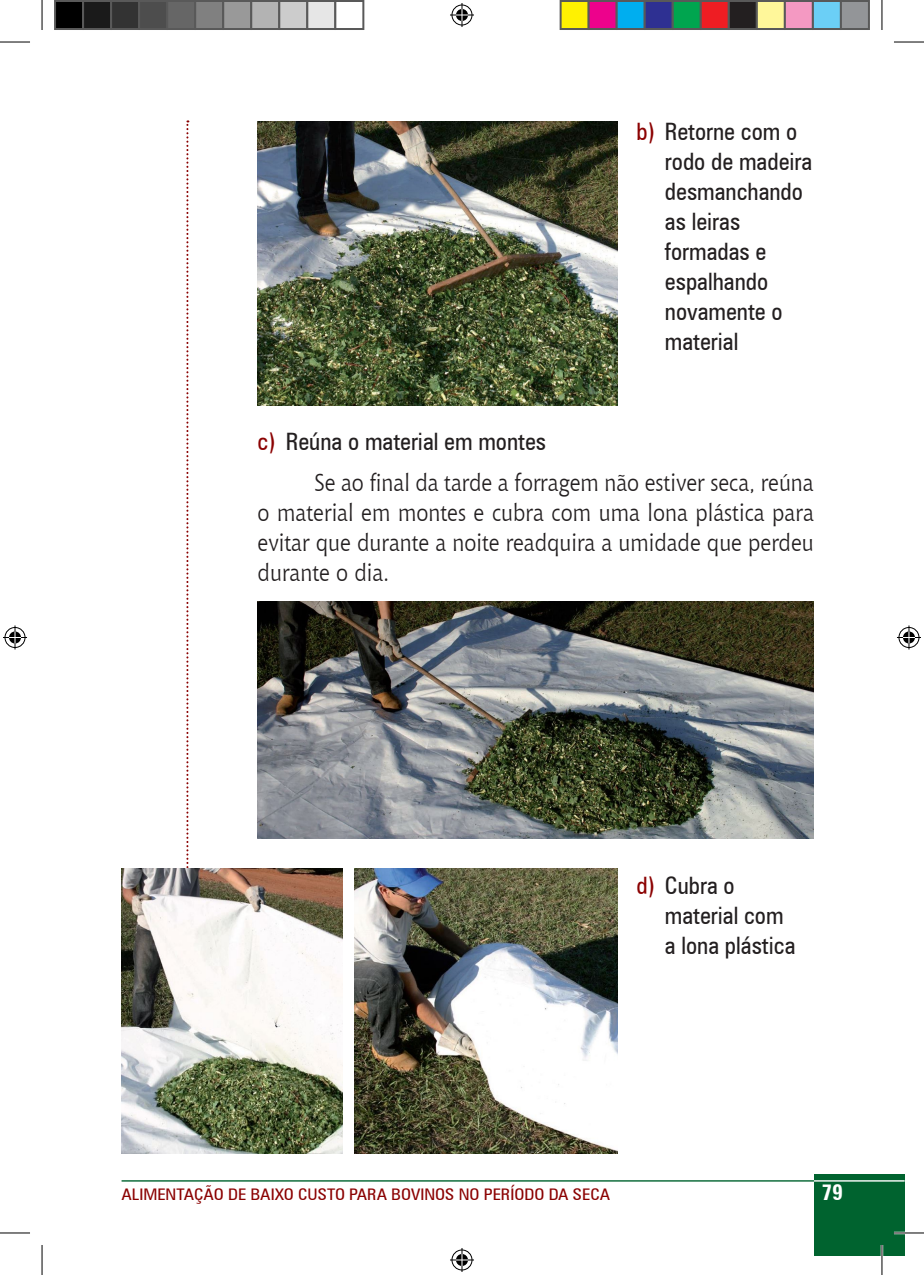
<style>
.page{position:relative;width:924px;height:1275px;background:#fff}
.page>*{position:absolute;margin:0;border:0;box-sizing:border-box;transform-origin:0 0}
.t1{font:24px/30px "Chianti BT";color:#231f20;text-align:justify;scale:.9 1}
.t2{font:condensed 24px/30px "Zurich BT";color:#231f20}
.t3{font:700 condensed 22px "Zurich BT";color:#fff}
.t4{font:condensed 16px "Zurich BT";color:#8b0202;scale:1.1 1}
.s1{color:#8b0202}
</style>
<div class="page">
<svg style="left:186px;top:120px;width:2px;height:748px"></svg>
<hr style="left:121px;top:1180px;width:692px;height:1px;background:#00632f">
<div style="left:813px;top:1174px;width:91px;height:81px;background:#00632f"></div>
<hr style="left:813px;top:1180px;width:91px;height:1px;background:#fff">
<img style="left:257px;top:121px;width:360px;height:284px">
<img style="left:257px;top:602px;width:556px;height:236px">
<img style="left:121px;top:868px;width:221px;height:285px">
<img style="left:354px;top:868px;width:263px;height:285px">
<hr style="left:893px;top:1231px;width:30px;height:3px;background:#fff">
<hr style="left:880px;top:1245px;width:2px;height:30px;background:#fff">
<hr style="left:0;top:42px;width:30px;height:1px;background:#000">
<hr style="left:893px;top:42px;width:30px;height:1px;background:#000">
<hr style="left:0;top:1232px;width:30px;height:1px;background:#000">
<hr style="left:893px;top:1232px;width:30px;height:1px;background:#000">
<hr style="left:42px;top:0;width:1px;height:30px;background:#000">
<hr style="left:42px;top:1245px;width:1px;height:30px;background:#000">
<hr style="left:881px;top:0;width:1px;height:30px;background:#000">
<hr style="left:881px;top:1245px;width:1px;height:30px;background:#000">
<svg style="left:450px;top:3px;width:24px;height:24px"></svg>
<svg style="left:450px;top:1248px;width:24px;height:24px"></svg>
<svg style="left:3px;top:625px;width:24px;height:24px"></svg>
<svg style="left:897px;top:625px;width:23px;height:24px"></svg>
<div style="left:55px;top:1px;width:28px;height:28px;background:#000"></div>
<div style="left:54px;top:0;width:30px;height:30px;border:2px solid #595959"></div>
<div style="left:83px;top:1px;width:28px;height:28px;background:#1a1a1a"></div>
<div style="left:82px;top:0;width:30px;height:30px;border:2px solid #595959"></div>
<div style="left:111px;top:1px;width:28px;height:28px;background:#333"></div>
<div style="left:110px;top:0;width:30px;height:30px;border:2px solid #595959"></div>
<div style="left:139px;top:1px;width:28px;height:28px;background:#4d4d4d"></div>
<div style="left:138px;top:0;width:30px;height:30px;border:2px solid #595959"></div>
<div style="left:167px;top:1px;width:28px;height:28px;background:#666"></div>
<div style="left:166px;top:0;width:30px;height:30px;border:2px solid #595959"></div>
<div style="left:195px;top:1px;width:28px;height:28px;background:#808080"></div>
<div style="left:194px;top:0;width:30px;height:30px;border:2px solid #595959"></div>
<div style="left:223px;top:1px;width:28px;height:28px;background:#999"></div>
<div style="left:222px;top:0;width:30px;height:30px;border:2px solid #595959"></div>
<div style="left:251px;top:1px;width:28px;height:28px;background:#b3b3b3"></div>
<div style="left:250px;top:0;width:30px;height:30px;border:2px solid #595959"></div>
<div style="left:279px;top:1px;width:28px;height:28px;background:#ccc"></div>
<div style="left:278px;top:0;width:30px;height:30px;border:2px solid #595959"></div>
<div style="left:307px;top:1px;width:28px;height:28px;background:#e6e6e6"></div>
<div style="left:306px;top:0;width:30px;height:30px;border:2px solid #595959"></div>
<div style="left:334px;top:0;width:30px;height:30px;border:2px solid #595959"></div>
<div style="left:560px;top:1px;width:28px;height:28px;background:#fff101"></div>
<div style="left:559px;top:0;width:30px;height:30px;border:2px solid #595959"></div>
<div style="left:588px;top:1px;width:28px;height:28px;background:#ed028c"></div>
<div style="left:587px;top:0;width:30px;height:30px;border:2px solid #595959"></div>
<div style="left:616px;top:1px;width:28px;height:28px;background:#00aeef"></div>
<div style="left:615px;top:0;width:30px;height:30px;border:2px solid #595959"></div>
<div style="left:644px;top:1px;width:28px;height:28px;background:#2e3092"></div>
<div style="left:643px;top:0;width:30px;height:30px;border:2px solid #595959"></div>
<div style="left:672px;top:1px;width:28px;height:28px;background:#00a54f"></div>
<div style="left:671px;top:0;width:30px;height:30px;border:2px solid #595959"></div>
<div style="left:700px;top:1px;width:28px;height:28px;background:#ee1d23"></div>
<div style="left:699px;top:0;width:30px;height:30px;border:2px solid #595959"></div>
<div style="left:728px;top:1px;width:28px;height:28px;background:#231f20"></div>
<div style="left:727px;top:0;width:30px;height:30px;border:2px solid #595959"></div>
<div style="left:756px;top:1px;width:28px;height:28px;background:#fff79a"></div>
<div style="left:755px;top:0;width:30px;height:30px;border:2px solid #595959"></div>
<div style="left:784px;top:1px;width:28px;height:28px;background:#f499c2"></div>
<div style="left:783px;top:0;width:30px;height:30px;border:2px solid #595959"></div>
<div style="left:812px;top:1px;width:28px;height:28px;background:#6bcff6"></div>
<div style="left:811px;top:0;width:30px;height:30px;border:2px solid #595959"></div>
<div style="left:840px;top:1px;width:28px;height:28px;background:#939598"></div>
<div style="left:839px;top:0;width:30px;height:30px;border:2px solid #595959"></div>
<p class="t2" style="left:664px;top:116px;width:149px;text-indent:-28px"><span class="s1">b)</span> Retorne com o rodo de madeira desmanchando as leiras formadas e espalhando novamente o material</p>
<p class="t2" style="left:257px;top:426px;width:290px"><span class="s1">c)</span> Reúna o material em montes</p>
<p class="t1" style="left:257px;top:467px;width:619px;text-indent:57px">Se ao final da tarde a forragem não estiver seca, reúna o material em montes e cubra com uma lona plástica para evitar que durante a noite readquira a umidade que perdeu durante o dia.</p>
<p class="t2" style="left:664px;top:870px;width:132px;text-indent:-28px"><span class="s1">d)</span> Cubra o material com a lona plástica</p>
<p class="t4" style="left:121px;top:1184px;width:445px">ALIMENTAÇÃO DE BAIXO CUSTO PARA BOVINOS NO PERÍODO DA SECA</p>
<p class="t3" style="left:821px;top:1179px;width:23px">79</p>
</div>
